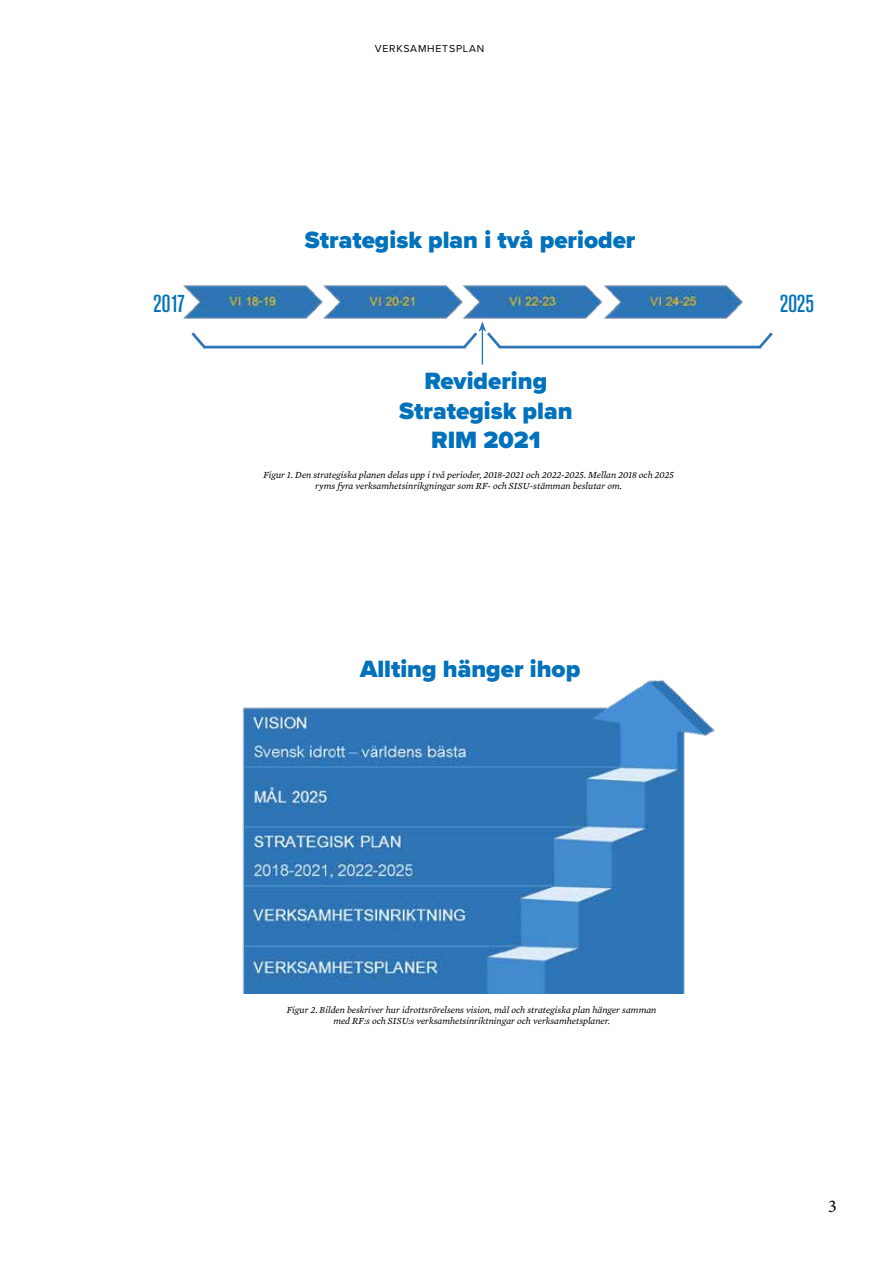
<style>
.page{position:relative;width:893px;height:1263px;background:#fff}
.page>*{position:absolute;margin:0;border:0;box-sizing:border-box;transform-origin:0 0}
.t1{font:900 24.45px/29.4px "Proxima Nova";color:#0072bb;text-align:center}
.t2{font:500 condensed 24.45px "Akzidenz Grotesk BE";color:#0072bb}
.t3{font:18px "Minion Pro";color:#000}
.t4{font:10.5px "Proxima Nova";letter-spacing:.075em;color:#000}
.t5{font:italic 9.45px/11.4px "Mercury Text G2";color:#000;text-align:center}
</style>
<div class="page">
<img style="left:164px;top:285px;width:592px;height:88px">
<img style="left:242px;top:679px;width:473px;height:315px">
<hr style="left:499px;top:346px;width:262px;height:2px;background:#2e75b6">
<svg style="left:756px;top:332px;width:17px;height:17px"></svg>
<hr style="left:203px;top:346px;width:263px;height:2px;background:#2e75b6">
<svg style="left:189px;top:329px;width:19px;height:21px"></svg>
<hr style="left:482px;top:329px;width:1px;height:36px;background:#2e75b6">
<svg style="left:461px;top:321px;width:42px;height:29px"></svg>
<p class="t4" style="left:375px;top:41px;width:111px">VERKSAMHETSPLAN</p>
<h1 class="t1" style="left:305px;top:225px;width:332px">Strategisk plan i två perioder</h1>
<h1 class="t2" style="left:153px;top:290px;width:34px">2017</h1>
<h1 class="t2" style="left:780px;top:290px;width:36px">2025</h1>
<h1 class="t1" style="left:399px;top:366px;width:175px">Revidering<br>Strategisk plan<br>RIM 2021</h1>
<p class="t5" style="left:263px;top:468px;width:412px">Figur 1. Den strategiska planen delas upp i två perioder, 2018-2021 och 2022-2025. Mellan 2018 och 2025 ryms fyra verksamhetsinrikgningar som RF- och SISU-stämman beslutar om.</p>
<h1 class="t1" style="left:360px;top:654px;width:222px">Allting hänger ihop</h1>
<p class="t5" style="left:287px;top:1004px;width:371px">Figur 2. Bilden beskriver hur idrottsrörelsens vision, mål och strategiska plan hänger samman med RF:s och SISU:s verksamhetsinriktningar och verksamhetsplaner.</p>
<h2 class="t3" style="left:828px;top:1194px;width:10px">3</h2>
</div>
